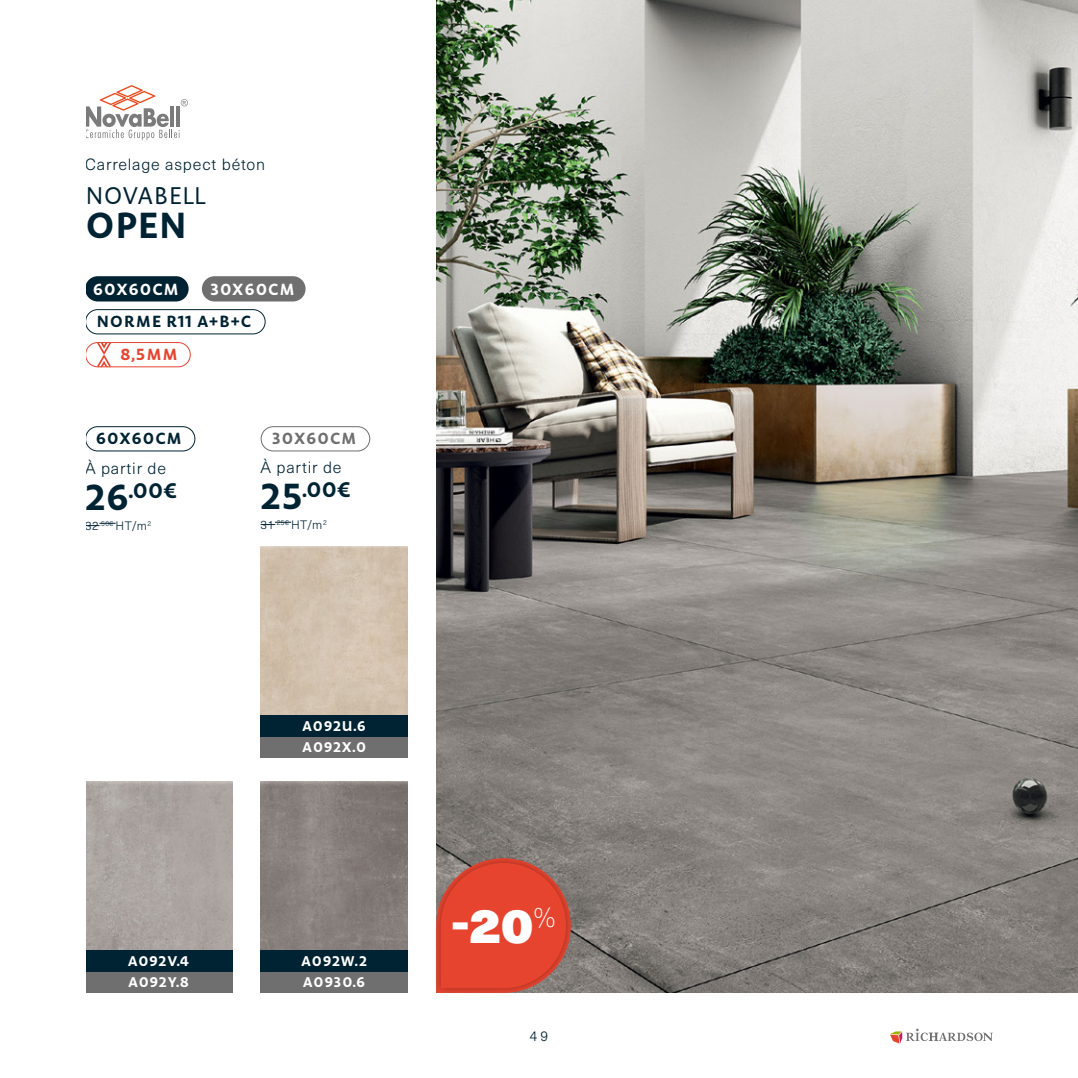
<style>
.page{position:relative;width:1078px;height:1078px;background:#fff}
.page>*{position:absolute;margin:0;border:0;box-sizing:border-box;transform-origin:0 0}
.t1{font:48px "Neue Haas Unica W1 G X Black";color:#fff}
.t2{font:700 36px "Carolineale";color:#002333}
.t3{font:24px "Carolineale";letter-spacing:-.025em;color:#002333}
.t4{font:700 21px "Carolineale";color:#002333}
.t5{font:300 16px "Neue Haas Unica W1 G";letter-spacing:.05em;color:#002333}
.t6{font:700 16px "Carolineale";letter-spacing:.05em;color:#002333}
.t7{font:700 16px "Carolineale";letter-spacing:.05em;color:#fff}
.t8{font:700 16px "Carolineale";letter-spacing:.05em;color:#706f6f}
.t9{font:700 16px "Carolineale";color:#e7442f}
.t10{font:700 14px "Carolineale";letter-spacing:.05em;color:#fff}
.t11{font:300 14px "Neue Haas Unica W1 G";color:#002333}
.t12{font:300 12px "Neue Haas Unica W1 G";letter-spacing:.04em;color:#002333}
.s1{font-size:36px}
</style>
<div class="page">
<svg style="left:890px;top:1028px;width:102px;height:15px"></svg>
<img style="left:436px;top:0;width:641px;height:992px">
<div style="left:433px;top:856px;width:139px;height:138px;background:#000;opacity:.33"></div>
<svg style="left:436px;top:858px;width:134px;height:134px;background:#d54c3a"></svg>
<svg style="left:86px;top:85px;width:102px;height:55px"></svg>
<img style="left:260px;top:781px;width:147px;height:169px">
<img style="left:86px;top:781px;width:146px;height:169px">
<div style="left:260px;top:426px;width:110px;height:25px;border:1px solid #706f6f;border-radius:12px"></div>
<svg style="left:260px;top:522px;width:31px;height:3px"></svg>
<div style="left:202px;top:276px;width:103px;height:25px;background:#706f6f;border-radius:13px"></div>
<div style="left:260px;top:736px;width:147px;height:21px;background:#706f6f"></div>
<div style="left:260px;top:715px;width:147px;height:21px;background:#002333"></div>
<div style="left:260px;top:971px;width:147px;height:21px;background:#706f6f"></div>
<div style="left:260px;top:950px;width:147px;height:21px;background:#002333"></div>
<div style="left:85px;top:971px;width:147px;height:21px;background:#706f6f"></div>
<div style="left:85px;top:950px;width:147px;height:21px;background:#002333"></div>
<div style="left:85px;top:426px;width:110px;height:25px;border:1px solid #002333;border-radius:12px"></div>
<svg style="left:86px;top:523px;width:30px;height:3px"></svg>
<div style="left:85px;top:342px;width:106px;height:25px;border:1px solid #e7442f;border-radius:12px"></div>
<svg style="left:97px;top:342px;width:14px;height:25px"></svg>
<div style="left:85px;top:276px;width:103px;height:25px;background:#002333;border-radius:13px"></div>
<div style="left:85px;top:309px;width:180px;height:25px;border:1px solid #002333;border-radius:12px"></div>
<p class="t5" style="left:85px;top:153px;width:181px">Carrelage aspect béton</p>
<p class="t3" style="left:85px;top:177px;width:122px">NOVABELL</p>
<p class="t2" style="left:85px;top:197px;width:104px">OPEN</p>
<p class="t7" style="left:93px;top:277px;width:87px">60X60CM</p>
<p class="t6" style="left:96px;top:309px;width:156px">NORME R11 A+B+C</p>
<p class="t7" style="left:210px;top:277px;width:86px">30X60CM</p>
<p class="t9" style="left:120px;top:341px;width:59px">8,5MM</p>
<p class="t6" style="left:96px;top:426px;width:88px">60X60CM</p>
<p class="t4" style="left:85px;top:474px;width:93px"><span class="s1">26</span>.00€</p>
<p class="t5" style="left:85px;top:456px;width:82px">À partir de</p>
<p class="t8" style="left:272px;top:426px;width:86px">30X60CM</p>
<p class="t4" style="left:260px;top:473px;width:91px"><span class="s1">25</span>.00€</p>
<p class="t5" style="left:260px;top:455px;width:82px">À partir de</p>
<p class="t12" style="left:85px;top:516px;width:68px">32<sup>.50€</sup> HT/m<sup>2</sup></p>
<p class="t12" style="left:260px;top:515px;width:68px">31<sup>.25€</sup> HT/m<sup>2</sup></p>
<p class="t10" style="left:302px;top:714px;width:65px">A092U.6</p>
<p class="t10" style="left:302px;top:735px;width:65px">A092X.0</p>
<p class="t10" style="left:128px;top:949px;width:63px">A092V.4</p>
<p class="t10" style="left:128px;top:970px;width:63px">A092Y.8</p>
<p class="t10" style="left:301px;top:949px;width:67px">A092W.2</p>
<p class="t10" style="left:303px;top:970px;width:64px">A0930.6</p>
<p class="t1" style="left:451px;top:886px;width:106px">-20<sup>%</sup></p>
<p class="t11" style="left:530px;top:1025px;width:20px">49</p>
</div>
